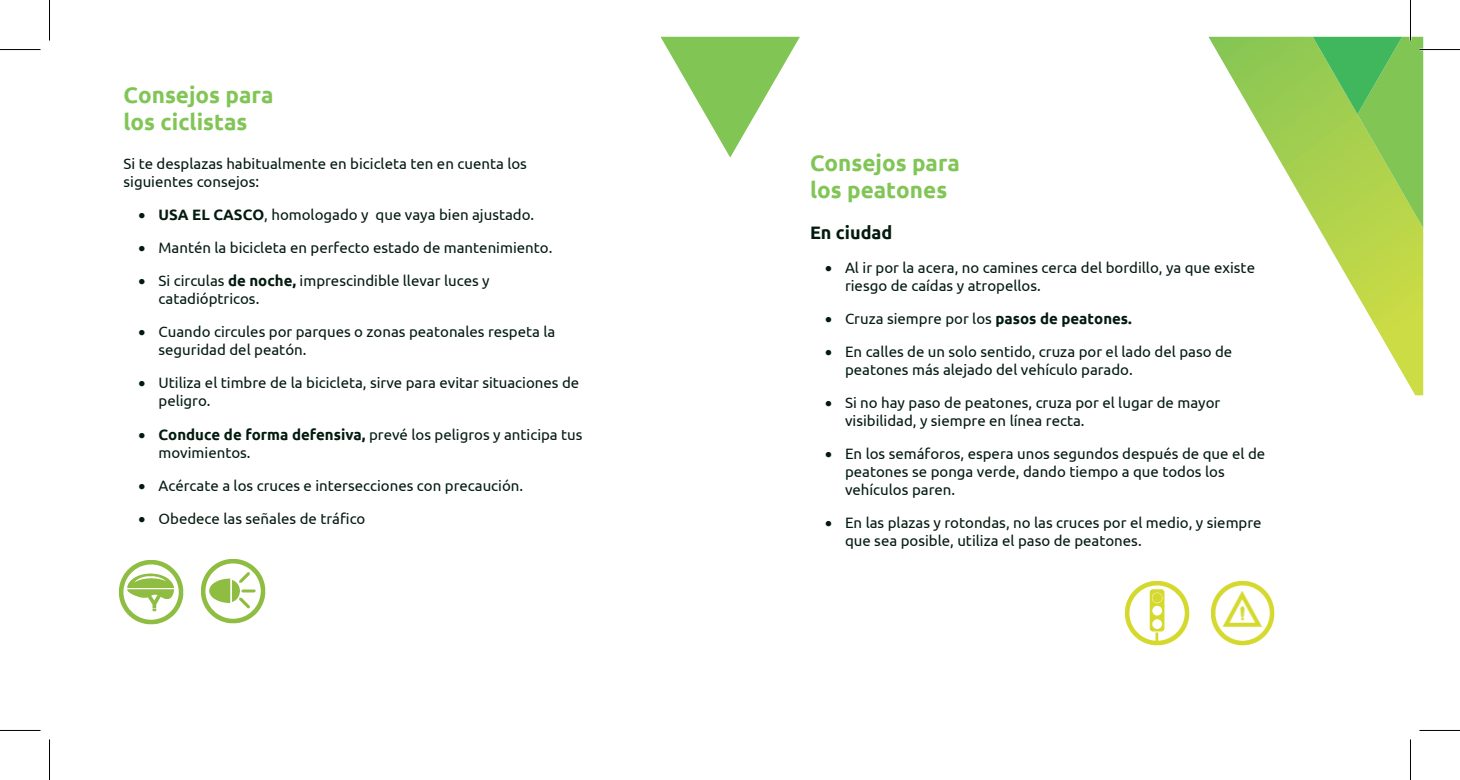
<style>
.page{position:relative;width:1460px;height:780px;background:#fff}
.page>*{position:absolute;margin:0;border:0;box-sizing:border-box;transform-origin:0 0}
.t1{font:700 22.5px/27px "Ubuntu";color:#82c557}
.t2{font:700 18px "Ubuntu";color:#031a0f}
.t3{font:15px/18px "Ubuntu";color:#031a0f}
.s1{font-weight:700}
</style>
<div class="page">
<svg style="left:1208px;top:37px;width:215px;height:358px"></svg>
<svg style="left:1312px;top:37px;width:111px;height:191px;background:#8bc853"></svg>
<hr style="left:1409px;top:0;width:2px;height:40px;background:#fff">
<hr style="left:0;top:49px;width:40px;height:1px;background:#000">
<hr style="left:1419px;top:49px;width:41px;height:1px;background:#000">
<hr style="left:0;top:730px;width:40px;height:1px;background:#000">
<hr style="left:1419px;top:730px;width:41px;height:1px;background:#000">
<hr style="left:49px;top:0;width:1px;height:40px;background:#000">
<hr style="left:49px;top:739px;width:1px;height:40px;background:#000">
<hr style="left:1410px;top:0;width:1px;height:40px;background:#000">
<hr style="left:1410px;top:739px;width:1px;height:40px;background:#000">
<svg style="left:660px;top:37px;width:140px;height:120px"></svg>
<img style="left:120px;top:560px;width:63px;height:64px">
<img style="left:202px;top:559px;width:64px;height:63px">
<img style="left:1211px;top:581px;width:64px;height:64px">
<img style="left:1125px;top:581px;width:64px;height:64px">
<h1 class="t1" style="left:124px;top:81px;width:151px">Consejos para los ciclistas</h1>
<p class="t3" style="left:124px;top:154px;width:405px">Si te desplazas habitualmente en bicicleta ten en cuenta los siguientes consejos:</p>
<p class="t3" style="left:139px;top:205px;width:397px">• <span class="s1">USA EL CASCO</span>, homologado y que vaya bien ajustado.</p>
<p class="t3" style="left:139px;top:238px;width:415px">• Mantén la bicicleta en perfecto estado de mantenimiento.</p>
<p class="t3" style="left:159px;top:271px;width:333px;text-indent:-20px">• Si circulas <span class="s1">de noche,</span> imprescindible llevar luces y catadióptricos.</p>
<p class="t3" style="left:159px;top:322px;width:398px;text-indent:-20px">• Cuando circules por parques o zonas peatonales respeta la seguridad del peatón.</p>
<p class="t3" style="left:159px;top:373px;width:422px;text-indent:-20px">• Utiliza el timbre de la bicicleta, sirve para evitar situaciones de peligro.</p>
<p class="t3" style="left:159px;top:424px;width:425px;text-indent:-20px">• <span class="s1">Conduce de forma defensiva,</span> prevé los peligros y anticipa tus movimientos.</p>
<p class="t3" style="left:139px;top:475px;width:386px">• Acércate a los cruces e intersecciones con precaución.</p>
<p class="t3" style="left:139px;top:508px;width:228px">• Obedece las señales de tráfico</p>
<h1 class="t1" style="left:810px;top:149px;width:151px">Consejos para los peatones</h1>
<p class="t2" style="left:810px;top:221px;width:84px">En ciudad</p>
<p class="t3" style="left:845px;top:258px;width:411px;text-indent:-20px">• Al ir por la acera, no camines cerca del bordillo, ya que existe riesgo de caídas y atropellos.</p>
<p class="t3" style="left:825px;top:309px;width:308px">• Cruza siempre por los <span class="s1">pasos de peatones.</span></p>
<p class="t3" style="left:845px;top:342px;width:389px;text-indent:-20px">• En calles de un solo sentido, cruza por el lado del paso de peatones más alejado del vehículo parado.</p>
<p class="t3" style="left:845px;top:393px;width:377px;text-indent:-20px">• Si no hay paso de peatones, cruza por el lugar de mayor visibilidad, y siempre en línea recta.</p>
<p class="t3" style="left:845px;top:444px;width:422px;text-indent:-20px">• En los semáforos, espera unos segundos después de que el de peatones se ponga verde, dando tiempo a que todos los vehículos paren.</p>
<p class="t3" style="left:845px;top:513px;width:418px;text-indent:-20px">• En las plazas y rotondas, no las cruces por el medio, y siempre que sea posible, utiliza el paso de peatones.</p>
</div>
